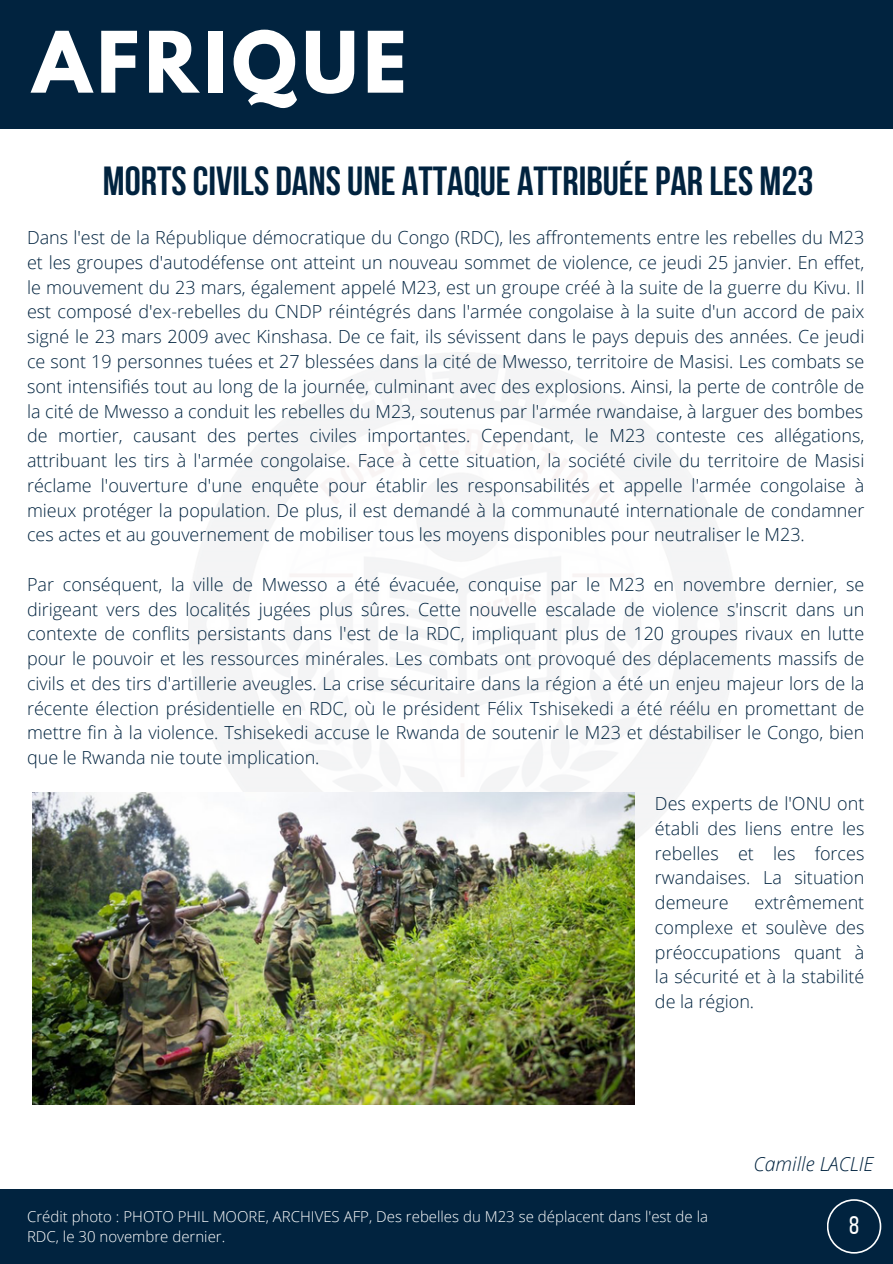
<style>
.page{position:relative;width:893px;height:1264px;background:#fff}
.page>*{position:absolute;margin:0;border:0;box-sizing:border-box;transform-origin:0 0}
.t1{font:700 75px "League Spartan";letter-spacing:.07em;color:#fff}
.t2{font:700 40.5px "Bebas Neue";color:#01233f}
.t3{font:25.5px "Bebas Neue";color:#fff}
.t4{font:italic 300 19.5px "Open Sans";color:#01233f}
.t5{font:300 18px/24.8px "Open Sans";color:#01233f;text-align:justify}
.t6{font:300 15px/20.2px "Open Sans";color:#fff}
</style>
<div class="page">
<div style="left:0;top:0;width:892px;height:128px;background:#01233f"></div>
<div style="left:0;top:1188px;width:892px;height:75px;background:#01233f"></div>
<svg style="left:827px;top:1199px;width:54px;height:54px"></svg>
<img style="left:33px;top:792px;width:602px;height:312px">
<h3 class="t1" style="left:33px;top:25px;width:375px">AFRIQUE</h3>
<p class="t2" style="left:103px;top:164px;width:712px">MORTS CIVILS DANS UNE ATTAQUE ATTRIBUÉE PAR LES M23</p>
<h1 class="t5" style="left:27px;top:225px;width:838px">Dans l'est de la République démocratique du Congo (RDC), les affrontements entre les rebelles du M23 et les groupes d'autodéfense ont atteint un nouveau sommet de violence, ce jeudi 25 janvier. En effet, le mouvement du 23 mars, également appelé M23, est un groupe créé à la suite de la guerre du Kivu. Il est composé d'ex-rebelles du CNDP réintégrés dans l'armée congolaise à la suite d'un accord de paix signé le 23 mars 2009 avec Kinshasa. De ce fait, ils sévissent dans le pays depuis des années. Ce jeudi ce sont 19 personnes tuées et 27 blessées dans la cité de Mwesso, territoire de Masisi. Les combats se sont intensifiés tout au long de la journée, culminant avec des explosions. Ainsi, la perte de contrôle de la cité de Mwesso a conduit les rebelles du M23, soutenus par l'armée rwandaise, à larguer des bombes de mortier, causant des pertes civiles importantes. Cependant, le M23 conteste ces allégations, attribuant les tirs à l'armée congolaise. Face à cette situation, la société civile du territoire de Masisi réclame l'ouverture d'une enquête pour établir les responsabilités et appelle l'armée congolaise à mieux protéger la population. De plus, il est demandé à la communauté internationale de condamner ces actes et au gouvernement de mobiliser tous les moyens disponibles pour neutraliser le M23.</h1>
<h2 class="t5" style="left:27px;top:571px;width:838px">Par conséquent, la ville de Mwesso a été évacuée, conquise par le M23 en novembre dernier, se dirigeant vers des localités jugées plus sûres. Cette nouvelle escalade de violence s'inscrit dans un contexte de conflits persistants dans l'est de la RDC, impliquant plus de 120 groupes rivaux en lutte pour le pouvoir et les ressources minérales. Les combats ont provoqué des déplacements massifs de civils et des tirs d'artillerie aveugles. La crise sécuritaire dans la région a été un enjeu majeur lors de la récente élection présidentielle en RDC, où le président Félix Tshisekedi a été réélu en promettant de mettre fin à la violence. Tshisekedi accuse le Rwanda de soutenir le M23 et déstabiliser le Congo, bien que le Rwanda nie toute implication.</h2>
<h3 class="t5" style="left:655px;top:790px;width:211px">Des experts de l'ONU ont établi des liens entre les rebelles et les forces rwandaises. La situation demeure</h3>
<h3 class="t5" style="left:655px;top:889px;width:211px;text-indent:99px">extrêmement complexe et soulève des préoccupations quant à la sécurité et à la stabilité de la région.</h3>
<p class="t6" style="left:27px;top:1205px;width:682px">Crédit photo : PHOTO PHIL MOORE, ARCHIVES AFP, Des rebelles du M23 se déplacent dans l'est de la<br>RDC, le 30 novembre dernier.</p>
<h3 class="t4" style="left:753px;top:1150px;width:122px">Camille LACLIE</h3>
<p class="t3" style="left:849px;top:1215px;width:11px">8</p>
</div>
